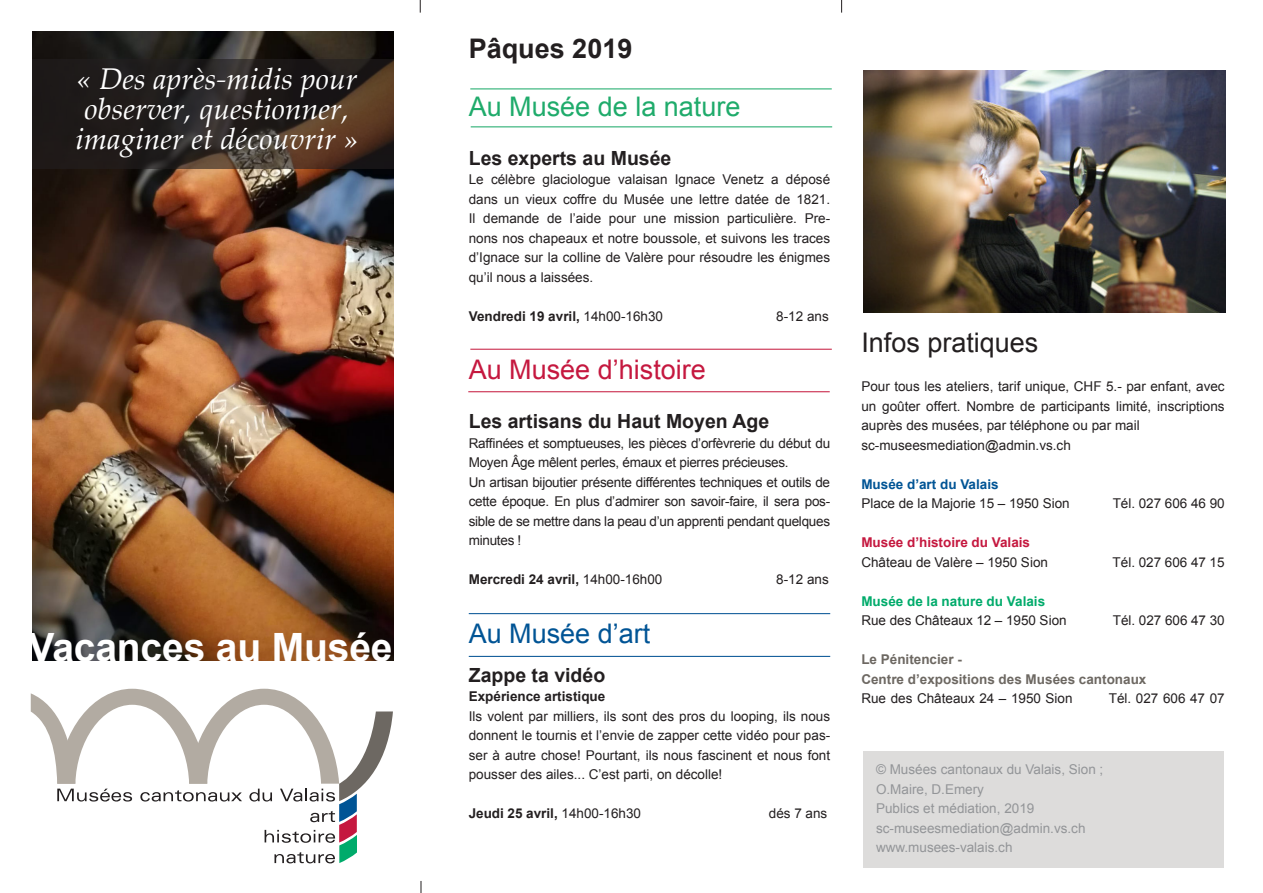
<style>
.page{position:relative;width:1263px;height:893px;background:#fff}
.page>*{position:absolute;margin:0;border:0;box-sizing:border-box;transform-origin:0 0}
.t1{font:700 39px "Arial";letter-spacing:-.005em;color:#fff}
.t2{font:italic 30px/30px "Palatino Linotype";color:#fff;text-align:center}
.t3{font:27px "Arial";color:#1fab6b}
.t4{font:27px "Arial";color:#c5183f}
.t5{font:27px "Arial";color:#231f20}
.t6{font:27px "Arial";color:#005495}
.t7{font:700 27px "Arial";color:#231f20}
.t8{font:700 19.5px "Arial";color:#231f20}
.t9{font:13.5px/19.5px "Arial";color:#231f20;text-align:justify}
.t10{font:13.5px/19.5px "Arial";color:#939598}
.t11{font:13.5px/19.5px "Arial";letter-spacing:-.02em;color:#231f20}
.t12{font:700 13.5px "Arial";color:#231f20}
.t13{font:700 13.5px "Arial";color:#6d6862}
.t14{font:700 13.5px "Arial";color:#c5183f}
.t15{font:700 13.5px "Arial";color:#00ab6b}
.t16{font:700 13.5px "Arial";color:#005495}
.s1{font-weight:400}
</style>
<div class="page">
<svg style="left:421px;top:881px;width:1px;height:12px"></svg>
<hr style="left:470px;top:349px;width:362px;height:1px;background:#c71f43">
<hr style="left:468px;top:391px;width:362px;height:1px;background:#c71f43">
<div style="left:863px;top:751px;width:361px;height:117px;background:#dddcdb"></div>
<hr style="left:470px;top:88px;width:362px;height:1px;background:#1fab6b">
<hr style="left:471px;top:126px;width:361px;height:1px;background:#1fab6b">
<hr style="left:469px;top:613px;width:361px;height:1px;background:#075596">
<hr style="left:469px;top:656px;width:361px;height:1px;background:#075596">
<svg style="left:420px;top:0;width:1px;height:13px"></svg>
<svg style="left:841px;top:0;width:1px;height:13px"></svg>
<img style="left:32px;top:32px;width:362px;height:628px">
<svg style="left:32px;top:59px;width:362px;height:109px;background:#2e2520"></svg>
<svg style="left:31px;top:689px;width:362px;height:174px"></svg>
<img style="left:863px;top:71px;width:362px;height:241px">
<p class="t2" style="left:75px;top:62px;width:285px">« Des après-midis pour observer, questionner, imaginer et découvrir »</p>
<p class="t1" style="left:29px;top:621px;width:365px">Vacances au Musée</p>
<p class="t7" style="left:469px;top:30px;width:165px">Pâques 2019</p>
<p class="t3" style="left:469px;top:89px;width:273px">Au Musée de la nature</p>
<p class="t8" style="left:469px;top:145px;width:204px">Les experts au Musée</p>
<p class="t9" style="left:469px;top:170px;width:363px">Le célèbre glaciologue valaisan Ignace Venetz a déposé dans un vieux coffre du Musée une lettre datée de 1821.<br>Il demande de l’aide pour une mission particulière. Pre&shy;nons nos chapeaux et notre boussole, et suivons les traces d’Ignace sur la colline de Valère pour résoudre les énigmes qu’il nous a laissées.</p>
<p class="t12" style="left:469px;top:307px;width:196px">Vendredi 19 avril, <span class="s1">14h00-16h30</span></p>
<p class="t9" style="left:776px;top:306px;width:54px">8-12 ans</p>
<p class="t4" style="left:469px;top:352px;width:239px">Au Musée d’histoire</p>
<p class="t8" style="left:469px;top:408px;width:302px">Les artisans du Haut Moyen Age</p>
<p class="t11" style="left:469px;top:433px;width:363px">Raffinées et somptueuses, les pièces d’orfèvrerie du début du<br>Moyen Âge mêlent perles, émaux et pierres précieuses.</p>
<p class="t9" style="left:469px;top:472px;width:363px">Un artisan bijoutier présente différentes techniques et outils de cette époque. En plus d’admirer son savoir-faire, il sera pos&shy;sible de se mettre dans la peau d’un apprenti pendant quelques minutes !</p>
<p class="t12" style="left:469px;top:570px;width:195px">Mercredi 24 avril, <span class="s1">14h00-16h00</span></p>
<p class="t9" style="left:776px;top:570px;width:54px">8-12 ans</p>
<p class="t6" style="left:469px;top:615px;width:183px">Au Musée d’art</p>
<p class="t8" style="left:469px;top:662px;width:138px">Zappe ta vidéo</p>
<p class="t12" style="left:469px;top:687px;width:138px">Expérience artistique</p>
<p class="t9" style="left:469px;top:706px;width:363px">Ils volent par milliers, ils sont des pros du looping, ils nous donnent le tournis et l’envie de zapper cette vidéo pour pas&shy;ser à autre chose! Pourtant, ils nous fascinent et nous font pousser des ailes... C’est parti, on décolle!</p>
<p class="t12" style="left:469px;top:804px;width:174px">Jeudi 25 avril, <span class="s1">14h00-16h30</span></p>
<p class="t9" style="left:769px;top:804px;width:60px">dés 7 ans</p>
<p class="t5" style="left:861px;top:325px;width:179px">Infos pratiques</p>
<p class="t9" style="left:861px;top:377px;width:365px">Pour tous les ateliers, tarif unique, CHF 5.- par enfant, avec un goûter offert. Nombre de participants limité, inscriptions auprès des musées, par téléphone ou par mail</p>
<p class="t9" style="left:861px;top:435px;width:211px">sc-museesmediation@admin.vs.ch</p>
<p class="t16" style="left:861px;top:475px;width:139px">Musée d’art du Valais</p>
<p class="t9" style="left:861px;top:494px;width:210px">Place de la Majorie 15 – 1950 Sion</p>
<p class="t9" style="left:1113px;top:494px;width:113px">Tél. 027 606 46 90</p>
<p class="t14" style="left:861px;top:533px;width:170px">Musée d’histoire du Valais</p>
<p class="t9" style="left:861px;top:552px;width:188px">Château de Valère – 1950 Sion</p>
<p class="t9" style="left:1113px;top:552px;width:113px">Tél. 027 606 47 15</p>
<p class="t15" style="left:861px;top:592px;width:185px">Musée de la nature du Valais</p>
<p class="t9" style="left:861px;top:611px;width:207px">Rue des Châteaux 12 – 1950 Sion</p>
<p class="t9" style="left:1113px;top:611px;width:113px">Tél. 027 606 47 30</p>
<p class="t13" style="left:861px;top:650px;width:102px">Le Pénitencier -</p>
<p class="t13" style="left:861px;top:670px;width:287px">Centre d’expositions des Musées cantonaux</p>
<p class="t9" style="left:861px;top:689px;width:213px">Rue des Châteaux 24 – 1950 Sion</p>
<p class="t9" style="left:1109px;top:689px;width:117px">Tél. 027 606 47 07</p>
<p class="t10" style="left:876px;top:760px;width:229px">© Musées cantonaux du Valais, Sion ;<br>O.Maire, D.Emery</p>
<p class="t10" style="left:876px;top:799px;width:160px">Publics et médiation, 2019</p>
<p class="t10" style="left:876px;top:818px;width:211px">sc-museesmediation@admin.vs.ch</p>
<p class="t10" style="left:876px;top:838px;width:138px">www.musees-valais.ch</p>
</div>
